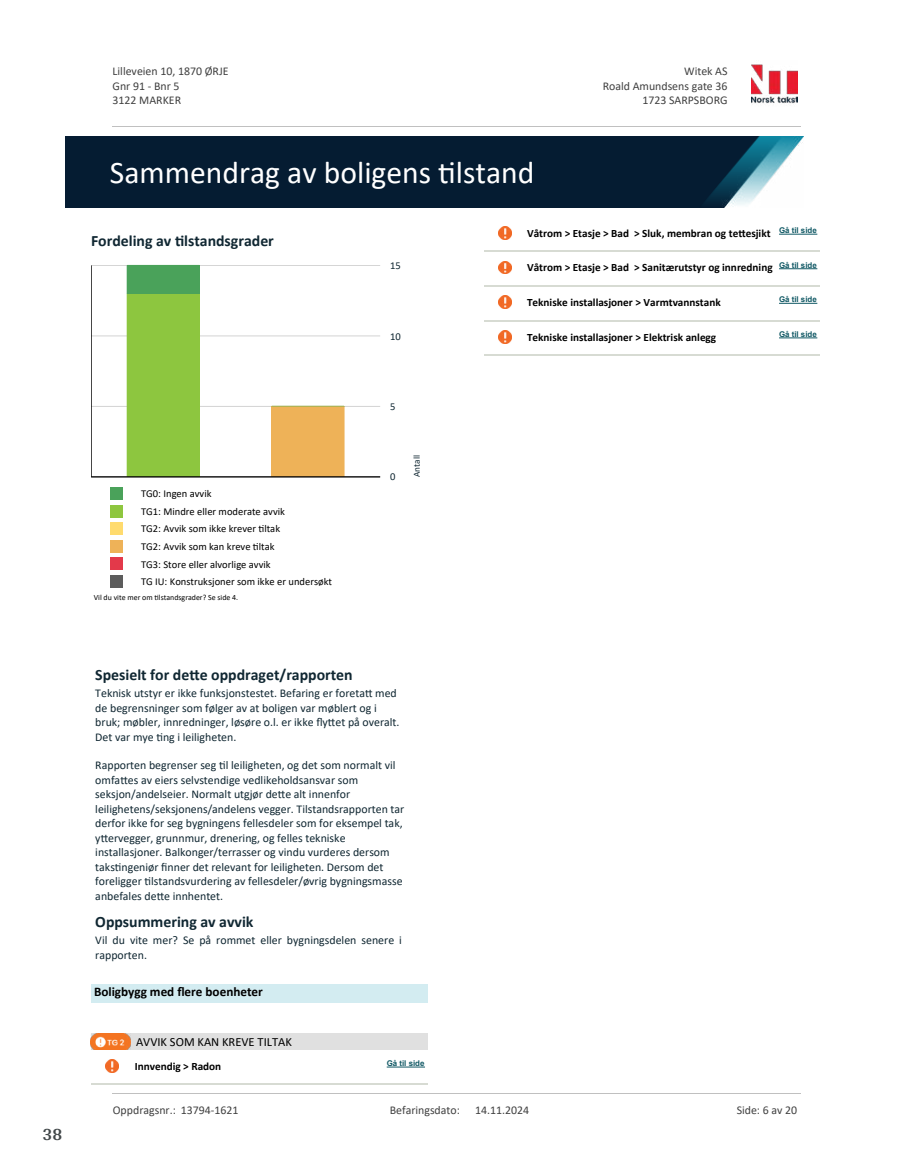
<style>
.page{position:relative;width:915px;height:1172px;background:#fff}
.page>*{position:absolute;margin:0;border:0;box-sizing:border-box;transform-origin:0 0}
.t1{font:31.65px "Calibri";color:#fff}
.t2{font:700 18px "Arya";color:#414749}
.t3{font:700 15.75px "Calibri";color:#102732}
.t4{font:700 13.2px "Calibri";color:#000}
.t5{font:12.45px "Calibri";color:#000}
.t6{font:11.85px/14.4px "Calibri";color:#102732}
.t7{font:11.85px/14.5px "Calibri";color:#404040}
.t8{font:700 11.25px "Calibri";color:#000}
.t9{font:10.5px/17.5px "Calibri";color:#000}
.t10{font:10.5px "Calibri";color:#102732}
.t11{font:9.15px "Calibri";color:#102732}
.t12{font:7.95px "Calibri";color:#000}
.t13{font:700 7.95px "Arial";color:#115965}
</style>
<div class="page">
<hr style="left:91px;top:406px;width:289px;height:1px;background:#d3d3d3">
<hr style="left:91px;top:335px;width:289px;height:1px;background:#d3d3d3">
<hr style="left:91px;top:265px;width:289px;height:1px;background:#d3d3d3">
<hr style="left:127px;top:477px;width:72px;height:1px;background:#eeb258">
<div style="left:272px;top:406px;width:72px;height:71px;background:#eeb258"></div>
<div style="left:127px;top:294px;width:72px;height:183px;background:#8dc63f"></div>
<div style="left:127px;top:265px;width:72px;height:29px;background:#4aa25a"></div>
<hr style="left:91px;top:476px;width:289px;height:1px;background:#000">
<hr style="left:91px;top:265px;width:1px;height:212px;background:#000">
<div style="left:110px;top:487px;width:13px;height:13px;background:#4aa25a"></div>
<div style="left:110px;top:505px;width:13px;height:12px;background:#8ec63f"></div>
<div style="left:110px;top:522px;width:13px;height:13px;background:#ffdb6e"></div>
<div style="left:110px;top:540px;width:13px;height:13px;background:#eeb258"></div>
<div style="left:110px;top:558px;width:13px;height:12px;background:#e3394a"></div>
<div style="left:110px;top:575px;width:13px;height:13px;background:#5c5c5c"></div>
<div style="left:91px;top:984px;width:336px;height:19px;background:#d3ecf1"></div>
<svg style="left:91px;top:1033px;width:41px;height:17px"></svg>
<img style="left:91px;top:1033px;width:39px;height:16px">
<div style="left:132px;top:1033px;width:252px;height:17px;background:#e0e0e0"></div>
<div style="left:384px;top:1033px;width:43px;height:17px;background:#e0e0e0"></div>
<svg style="left:106px;top:1059px;width:12px;height:13px"></svg>
<hr style="left:386px;top:1066px;width:39px;height:1px;background:#115965">
<hr style="left:91px;top:1083px;width:41px;height:2px;background:#d7dbd3">
<hr style="left:132px;top:1083px;width:62px;height:2px;background:#d7dbd3">
<hr style="left:194px;top:1083px;width:66px;height:2px;background:#d7dbd3">
<hr style="left:260px;top:1083px;width:124px;height:2px;background:#d7dbd3">
<hr style="left:384px;top:1083px;width:43px;height:2px;background:#d7dbd3">
<svg style="left:498px;top:226px;width:13px;height:13px"></svg>
<hr style="left:778px;top:234px;width:39px;height:1px;background:#115965">
<hr style="left:483px;top:251px;width:41px;height:1px;background:#d7dbd3">
<hr style="left:524px;top:251px;width:62px;height:1px;background:#d7dbd3">
<hr style="left:586px;top:251px;width:66px;height:1px;background:#d7dbd3">
<hr style="left:652px;top:251px;width:124px;height:1px;background:#d7dbd3">
<hr style="left:776px;top:251px;width:43px;height:1px;background:#d7dbd3">
<svg style="left:498px;top:261px;width:13px;height:13px"></svg>
<hr style="left:778px;top:268px;width:39px;height:1px;background:#115965">
<hr style="left:483px;top:285px;width:41px;height:2px;background:#d7dbd3">
<hr style="left:524px;top:285px;width:62px;height:2px;background:#d7dbd3">
<hr style="left:586px;top:285px;width:66px;height:2px;background:#d7dbd3">
<hr style="left:652px;top:285px;width:124px;height:2px;background:#d7dbd3">
<hr style="left:776px;top:285px;width:43px;height:2px;background:#d7dbd3">
<svg style="left:498px;top:296px;width:13px;height:12px"></svg>
<hr style="left:778px;top:303px;width:39px;height:1px;background:#115965">
<hr style="left:483px;top:320px;width:41px;height:1px;background:#d7dbd3">
<hr style="left:524px;top:320px;width:62px;height:1px;background:#d7dbd3">
<hr style="left:586px;top:320px;width:66px;height:1px;background:#d7dbd3">
<hr style="left:652px;top:320px;width:124px;height:1px;background:#d7dbd3">
<hr style="left:776px;top:320px;width:43px;height:1px;background:#d7dbd3">
<svg style="left:498px;top:330px;width:13px;height:13px"></svg>
<hr style="left:778px;top:337px;width:39px;height:1px;background:#115965">
<hr style="left:483px;top:354px;width:41px;height:2px;background:#d7dbd3">
<hr style="left:524px;top:354px;width:62px;height:2px;background:#d7dbd3">
<hr style="left:586px;top:354px;width:66px;height:2px;background:#d7dbd3">
<hr style="left:652px;top:354px;width:124px;height:2px;background:#d7dbd3">
<hr style="left:776px;top:354px;width:43px;height:2px;background:#d7dbd3">
<img style="left:751px;top:64px;width:46px;height:40px">
<hr style="left:113px;top:127px;width:687px;height:1px;background:#c0c0c0">
<img style="left:65px;top:137px;width:738px;height:71px">
<hr style="left:113px;top:1093px;width:687px;height:1px;background:#c0c0c0">
<h2 class="t2" style="left:43px;top:1123px;width:21px">38</h2>
<p class="t7" style="left:113px;top:64px;width:117px">Lilleveien 10, 1870 ØRJE<br>Gnr 91 - Bnr 5<br>3122 MARKER</p>
<p class="t7" style="left:684px;top:64px;width:45px">Witek AS</p>
<p class="t7" style="left:602px;top:78px;width:126px">Roald Amundsens gate 36</p>
<p class="t7" style="left:642px;top:93px;width:87px">1723 SARPSBORG</p>
<h1 class="t1" style="left:110px;top:150px;width:426px">Sammendrag av boligens 琀椀lstand</h1>
<h3 class="t3" style="left:91px;top:230px;width:184px">Fordeling av 琀椀lstandsgrader</h3>
<p class="t9" style="left:141px;top:485px;width:192px">TG0: Ingen avvik<br>TG1: Mindre eller moderate avvik<br>TG2: Avvik som ikke krever 琀椀ltak<br>TG2: Avvik som kan kreve 琀椀ltak<br>TG3: Store eller alvorlige avvik<br>TG IU: Konstruksjoner som ikke er undersøkt</p>
<p class="t12" style="left:94px;top:592px;width:146px">Vil du vite mer om 琀椀lstandsgrader? Se side 4.</p>
<p class="t10" style="left:390px;top:258px;width:12px">15</p>
<p class="t10" style="left:390px;top:329px;width:12px">10</p>
<p class="t10" style="left:390px;top:399px;width:7px">5</p>
<p class="t10" style="left:390px;top:470px;width:7px">0</p>
<p class="t11" style="left:410px;top:477px;width:23px;rotate:-90deg">Antall</p>
<h3 class="t3" style="left:95px;top:664px;width:259px">Spesielt for de琀琀e oppdraget/rapporten</h3>
<p class="t6" style="left:95px;top:686px;width:305px">Teknisk utstyr er ikke funksjonstestet. Befaring er foreta琀琀 med de begrensninger som følger av at boligen var møblert og i bruk; møbler, innredninger, løsøre o.l. er ikke 昀氀y琀琀et på overalt.<br>Det var mye 琀椀ng i leiligheten.</p>
<p class="t6" style="left:95px;top:758px;width:310px">Rapporten begrenser seg 琀椀l leiligheten, og det som normalt vil omfa琀琀es av eiers selvstendige vedlikeholdsansvar som seksjon/andelseier. Normalt utgjør de琀琀e alt innenfor leilighetens/seksjonens/andelens vegger. Tilstandsrapporten tar derfor ikke for seg bygningens fellesdeler som for eksempel tak, y琀琀ervegger, grunnmur, drenering, og felles tekniske installasjoner. Balkonger/terrasser og vindu vurderes dersom taks琀椀ngeniør 昀椀nner det relevant for leiligheten. Dersom det foreligger 琀椀lstandsvurdering av fellesdeler/øvrig bygningsmasse anbefales de琀琀e innhentet.</p>
<h3 class="t3" style="left:95px;top:911px;width:160px">Oppsummering av avvik</h3>
<p class="t6" style="left:95px;top:933px;width:308px">Vil du vite mer? Se på rommet eller bygningsdelen senere i rapporten.</p>
<p class="t4" style="left:94px;top:982px;width:170px">Boligbygg med 昀氀ere boenheter</p>
<p class="t5" style="left:136px;top:1033px;width:157px">AVVIK SOM KAN KREVE TILTAK</p>
<p class="t8" style="left:135px;top:1058px;width:88px">Innvendig &gt; Radon</p>
<p class="t13" style="left:386px;top:1058px;width:39px">Gå til side</p>
<p class="t8" style="left:527px;top:225px;width:291px">Våtrom &gt; Etasje &gt; Bad &gt; Sluk, membran og te琀琀esjikt <sup>Gå</sup> <sup>til</sup> <sup>side</sup></p>
<p class="t8" style="left:527px;top:260px;width:291px">Våtrom &gt; Etasje &gt; Bad &gt; Sanitærutstyr og innredning <sup>Gå</sup> <sup>til</sup> <sup>side</sup></p>
<p class="t8" style="left:527px;top:294px;width:195px">Tekniske installasjoner &gt; Varmtvannstank</p>
<p class="t13" style="left:778px;top:294px;width:39px">Gå til side</p>
<p class="t8" style="left:527px;top:329px;width:191px">Tekniske installasjoner &gt; Elektrisk anlegg</p>
<p class="t13" style="left:778px;top:329px;width:39px">Gå til side</p>
<p class="t7" style="left:113px;top:1102px;width:127px">Oppdragsnr.: 13794-1621</p>
<p class="t7" style="left:389px;top:1102px;width:72px">Befaringsdato:</p>
<p class="t7" style="left:475px;top:1102px;width:55px">14.11.2024</p>
<p class="t7" style="left:736px;top:1102px;width:62px">Side: 6 av 20</p>
</div>
